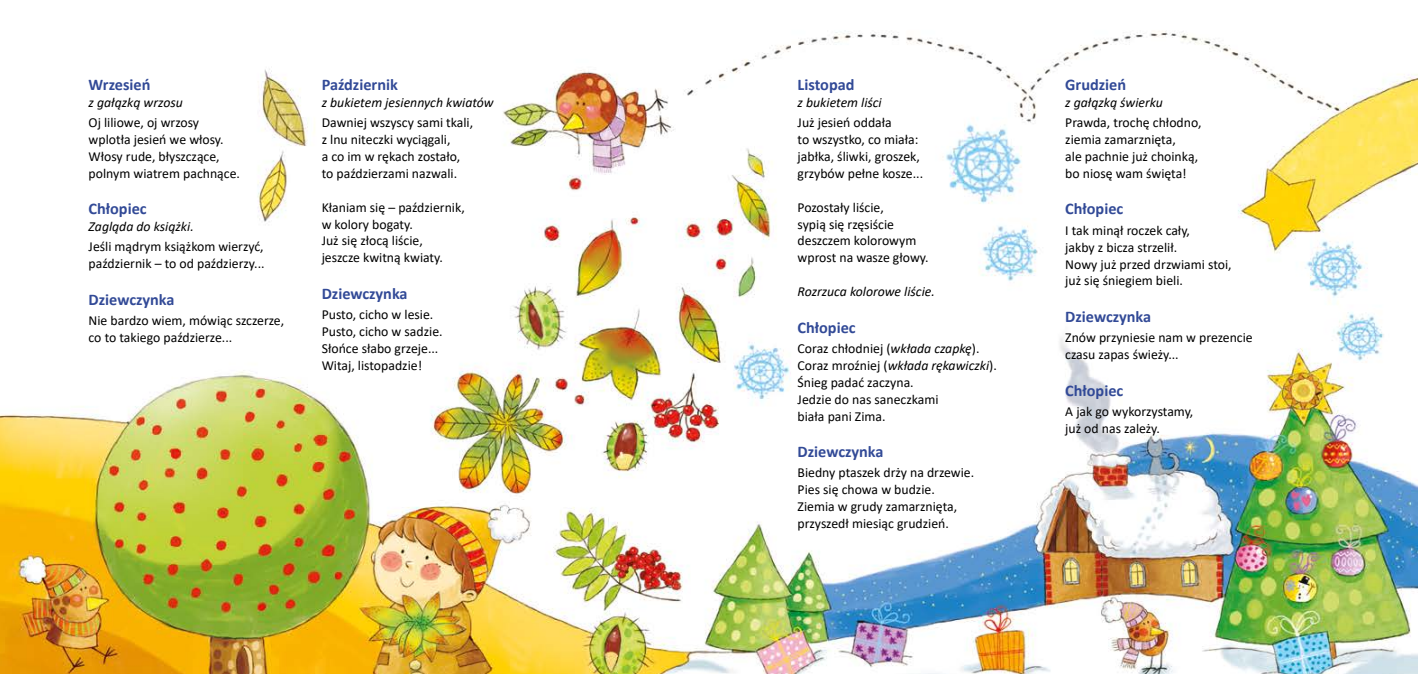
<style>
.page{position:relative;width:1418px;height:674px;background:#fff}
.page>*{position:absolute;margin:0;border:0;box-sizing:border-box;transform-origin:0 0}
.t1{font:700 16.25px "Calibri";color:#324a97}
.t2{font:13.75px/16.9px "Calibri";color:#000}
.t3{font:italic 13.75px "Calibri";color:#000}
.s1{font-style:italic}
</style>
<div class="page">
<img style="left:0;top:31px;width:1417px;height:642px">
<p class="t1" style="left:89px;top:73px;width:63px">Wrzesień</p>
<p class="t3" style="left:89px;top:93px;width:96px">z gałązką wrzosu</p>
<p class="t2" style="left:89px;top:114px;width:153px">Oj liliowe, oj wrzosy wplotła jesień we włosy.<br>Włosy rude, błyszczące, polnym wiatrem pachnące.</p>
<p class="t1" style="left:89px;top:197px;width:60px">Chłopiec</p>
<p class="t3" style="left:89px;top:216px;width:107px">Zagląda do książki.</p>
<p class="t2" style="left:89px;top:238px;width:177px">Jeśli mądrym książkom wierzyć, październik – to od paździerzy...</p>
<p class="t1" style="left:89px;top:287px;width:87px">Dziewczynka</p>
<p class="t2" style="left:89px;top:311px;width:197px">Nie bardzo wiem, mówiąc szczerze, co to takiego paździerze...</p>
<p class="t1" style="left:322px;top:73px;width:78px">Październik</p>
<p class="t3" style="left:322px;top:93px;width:174px">z bukietem jesiennych kwiatów</p>
<p class="t2" style="left:322px;top:114px;width:153px">Dawniej wszyscy sami tkali, z lnu niteczki wyciągali,<br>a co im w rękach zostało, to paździerzami nazwali.</p>
<p class="t2" style="left:322px;top:198px;width:145px">Kłaniam się – październik, w kolory bogaty.<br>Już się złocą liście,<br>jeszcze kwitną kwiaty.</p>
<p class="t1" style="left:322px;top:282px;width:87px">Dziewczynka</p>
<p class="t2" style="left:322px;top:306px;width:122px">Pusto, cicho w lesie.<br>Pusto, cicho w sadzie.<br>Słońce słabo grzeje...<br>Witaj, listopadzie!</p>
<p class="t1" style="left:797px;top:73px;width:58px">Listopad</p>
<p class="t3" style="left:797px;top:93px;width:86px">z bukietem liści</p>
<p class="t2" style="left:797px;top:114px;width:127px">Już jesień oddała<br>to wszystko, co miała: jabłka, śliwki, groszek, grzybów pełne kosze...</p>
<p class="t2" style="left:797px;top:198px;width:133px">Pozostały liście,<br>sypią się rzęsiście deszczem kolorowym wprost na wasze głowy.</p>
<p class="t3" style="left:797px;top:282px;width:139px">Rozrzuca kolorowe liście.</p>
<p class="t1" style="left:797px;top:315px;width:60px">Chłopiec</p>
<p class="t2" style="left:797px;top:339px;width:201px">Coraz chłodniej (<span class="s1">wkłada czapkę</span>).<br>Coraz mroźniej (<span class="s1">wkłada rękawiczki</span>).<br>Śnieg padać zaczyna.<br>Jedzie do nas saneczkami<br>biała pani Zima.</p>
<p class="t1" style="left:797px;top:440px;width:87px">Dziewczynka</p>
<p class="t2" style="left:797px;top:464px;width:178px">Biedny ptaszek drży na drzewie.<br>Pies się chowa w budzie.<br>Ziemia w grudy zamarznięta, przyszedł miesiąc grudzień.</p>
<p class="t1" style="left:1065px;top:73px;width:62px">Grudzień</p>
<p class="t3" style="left:1065px;top:93px;width:99px">z gałązką świerku</p>
<p class="t2" style="left:1065px;top:114px;width:138px">Prawda, trochę chłodno, ziemia zamarznięta,<br>ale pachnie już choinką, bo niosę wam święta!</p>
<p class="t1" style="left:1065px;top:197px;width:60px">Chłopiec</p>
<p class="t2" style="left:1065px;top:221px;width:168px">I tak minął roczek cały,<br>jakby z bicza strzelił.<br>Nowy już przed drzwiami stoi, już się śniegiem bieli.</p>
<p class="t1" style="left:1065px;top:305px;width:87px">Dziewczynka</p>
<p class="t2" style="left:1065px;top:329px;width:189px">Znów przyniesie nam w prezencie czasu zapas świeży...</p>
<p class="t1" style="left:1065px;top:378px;width:60px">Chłopiec</p>
<p class="t2" style="left:1065px;top:402px;width:130px">A jak go wykorzystamy, już od nas zależy.</p>
</div>
